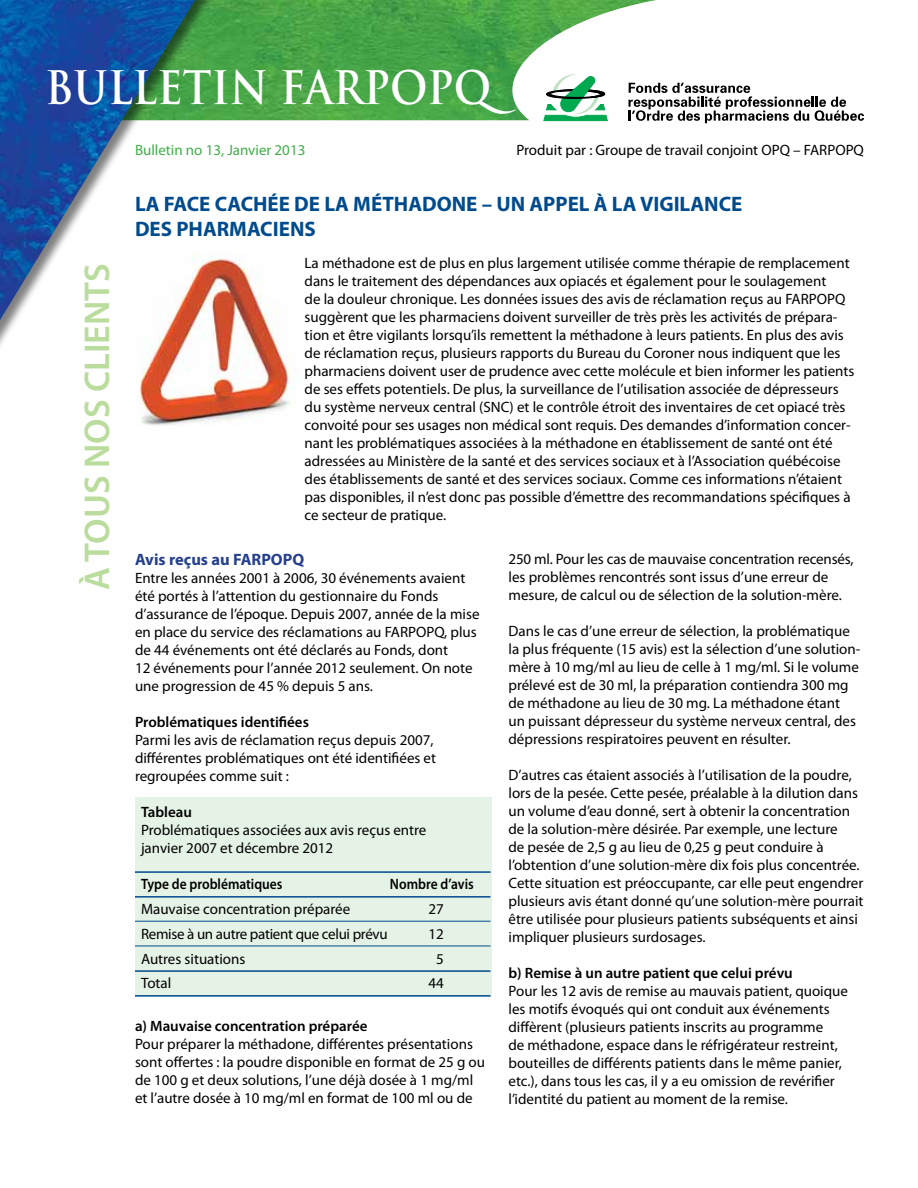
<style>
.page{position:relative;width:918px;height:1188px;background:#fff}
.page>*{position:absolute;margin:0;border:0;box-sizing:border-box;transform-origin:0 0}
.t1{font:700 45px "Trajan";color:#fff;scale:.9 1}
.t2{font:600 36px "Myriad Pro";color:#badc9d}
.t3{font:700 21px/25.2px "Myriad Pro";color:#004b8d}
.t4{font:700 16.5px "Myriad Pro";color:#25408f}
.t5{font:15px/18px "Myriad Pro";color:#000}
.t6{font:600 15px "Myriad Pro";color:#000}
.t7{font:15px "Myriad Pro";letter-spacing:-.02em;color:#000}
.t8{font:600 15px "Myriad Pro";color:#000;scale:.9 1}
.t9{font:15px "Myriad Pro";color:#41ad49}
</style>
<div class="page">
<div style="left:135px;top:797px;width:356px;height:200px;background:#e5f3e7"></div>
<img style="left:217px;top:0;width:439px;height:120px">
<div style="left:0;top:0;width:217px;height:355px;background:#000;opacity:.5"></div>
<img style="left:0;top:0;width:195px;height:320px">
<svg style="left:543px;top:74px;width:65px;height:47px"></svg>
<svg style="left:628px;top:83px;width:236px;height:40px"></svg>
<hr style="left:135px;top:871px;width:355px;height:2px;background:#004b8d">
<hr style="left:135px;top:896px;width:355px;height:2px;background:#004b8d">
<hr style="left:135px;top:921px;width:355px;height:1px;background:#004b8d">
<hr style="left:135px;top:946px;width:355px;height:1px;background:#004b8d">
<hr style="left:135px;top:970px;width:355px;height:2px;background:#004b8d">
<hr style="left:135px;top:995px;width:355px;height:2px;background:#004b8d">
<img style="left:125px;top:253px;width:167px;height:173px">
<h1 class="t1" style="left:45px;top:60px;width:524px">BULLETIN FARPOPQ</h1>
<p class="t9" style="left:135px;top:142px;width:172px">Bulletin no 13, Janvier 2013</p>
<p class="t5" style="left:516px;top:141px;width:349px">Produit par : Groupe de travail conjoint OPQ – FARPOPQ</p>
<h2 class="t2" style="left:77px;top:590px;width:328px;rotate:-90deg">À TOUS NOS CLIENTS</h2>
<h3 class="t3" style="left:135px;top:191px;width:609px">LA FACE CACHÉE DE LA MÉTHADONE – UN APPEL À LA VIGILANCE<br>DES PHARMACIENS</h3>
<p class="t5" style="left:305px;top:255px;width:551px">La méthadone est de plus en plus largement utilisée comme thérapie de remplacement dans le traitement des dépendances aux opiacés et également pour le soulagement<br>de la douleur chronique. Les données issues des avis de réclamation reçus au FARPOPQ suggèrent que les pharmaciens doivent surveiller de très près les activités de prépara&shy;tion et être vigilants lorsqu’ils remettent la méthadone à leurs patients. En plus des avis de réclamation reçus, plusieurs rapports du Bureau du Coroner nous indiquent que les pharmaciens doivent user de prudence avec cette molécule et bien informer les patients de ses effets potentiels. De plus, la surveillance de l’utilisation associée de dépresseurs du système nerveux central (SNC) et le contrôle étroit des inventaires de cet opiacé très convoité pour ses usages non médical sont requis. Des demandes d’information concer&shy;nant les problématiques associées à la méthadone en établissement de santé ont été adressées au Ministère de la santé et des services sociaux et à l’Association québécoise des établissements de santé et des services sociaux. Comme ces informations n’étaient pas disponibles, il n’est donc pas possible d’émettre des recommandations spécifiques à ce secteur de pratique.</p>
<p class="t4" style="left:135px;top:551px;width:171px">Avis reçus au FARPOPQ</p>
<p class="t5" style="left:135px;top:570px;width:346px">Entre les années 2001 à 2006, 30 événements avaient été portés à l’attention du gestionnaire du Fonds d’assurance de l’époque. Depuis 2007, année de la mise en place du service des réclamations au FARPOPQ, plus de 44 événements ont été déclarés au Fonds, dont<br>12 événements pour l’année 2012 seulement. On note une progression de 45 % depuis 5 ans.</p>
<p class="t6" style="left:135px;top:714px;width:175px">Problématiques identifiées</p>
<p class="t5" style="left:135px;top:732px;width:303px">Parmi les avis de réclamation reçus depuis 2007, différentes problématiques ont été identifiées et regroupées comme suit :</p>
<p class="t6" style="left:141px;top:804px;width:53px">Tableau</p>
<p class="t5" style="left:141px;top:822px;width:287px">Problématiques associées aux avis reçus entre janvier 2007 et décembre 2012</p>
<p class="t8" style="left:141px;top:876px;width:159px">Type de problématiques</p>
<p class="t8" style="left:390px;top:876px;width:95px">Nombre d’avis</p>
<p class="t5" style="left:141px;top:900px;width:211px">Mauvaise concentration préparée</p>
<p class="t5" style="left:429px;top:900px;width:17px">27</p>
<p class="t7" style="left:141px;top:926px;width:248px">Remise à un autre patient que celui prévu</p>
<p class="t5" style="left:429px;top:925px;width:17px">12</p>
<p class="t5" style="left:141px;top:950px;width:106px">Autres situations</p>
<p class="t5" style="left:436px;top:950px;width:9px">5</p>
<p class="t5" style="left:141px;top:975px;width:32px">Total</p>
<p class="t5" style="left:429px;top:975px;width:17px">44</p>
<p class="t6" style="left:135px;top:1018px;width:234px">a) Mauvaise concentration préparée</p>
<p class="t5" style="left:135px;top:1035px;width:352px">Pour préparer la méthadone, différentes présentations sont offertes : la poudre disponible en format de 25 g ou de 100 g et deux solutions, l’une déjà dosée à 1 mg/ml et l’autre dosée à 10 mg/ml en format de 100 ml ou de</p>
<p class="t5" style="left:508px;top:550px;width:347px">250 ml. Pour les cas de mauvaise concentration recensés, les problèmes rencontrés sont issus d’une erreur de mesure, de calcul ou de sélection de la solution-mère.</p>
<p class="t5" style="left:508px;top:622px;width:353px">Dans le cas d’une erreur de sélection, la problématique la plus fréquente (15 avis) est la sélection d’une solution&shy;mère à 10 mg/ml au lieu de celle à 1 mg/ml. Si le volume prélevé est de 30 ml, la préparation contiendra 300 mg de méthadone au lieu de 30 mg. La méthadone étant<br>un puissant dépresseur du système nerveux central, des dépressions respiratoires peuvent en résulter.</p>
<p class="t5" style="left:508px;top:766px;width:357px">D’autres cas étaient associés à l’utilisation de la poudre, lors de la pesée. Cette pesée, préalable à la dilution dans un volume d’eau donné, sert à obtenir la concentration de la solution-mère désirée. Par exemple, une lecture<br>de pesée de 2,5 g au lieu de 0,25 g peut conduire à l’obtention d’une solution-mère dix fois plus concentrée.<br>Cette situation est préoccupante, car elle peut engendrer plusieurs avis étant donné qu’une solution-mère pourrait être utilisée pour plusieurs patients subséquents et ainsi impliquer plusieurs surdosages.</p>
<p class="t6" style="left:508px;top:965px;width:286px">b) Remise à un autre patient que celui prévu</p>
<p class="t5" style="left:508px;top:982px;width:341px">Pour les 12 avis de remise au mauvais patient, quoique les motifs évoqués qui ont conduit aux événements diffèrent (plusieurs patients inscrits au programme<br>de méthadone, espace dans le réfrigérateur restreint, bouteilles de différents patients dans le même panier, etc.), dans tous les cas, il y a eu omission de revérifier l’identité du patient au moment de la remise.</p>
</div>
